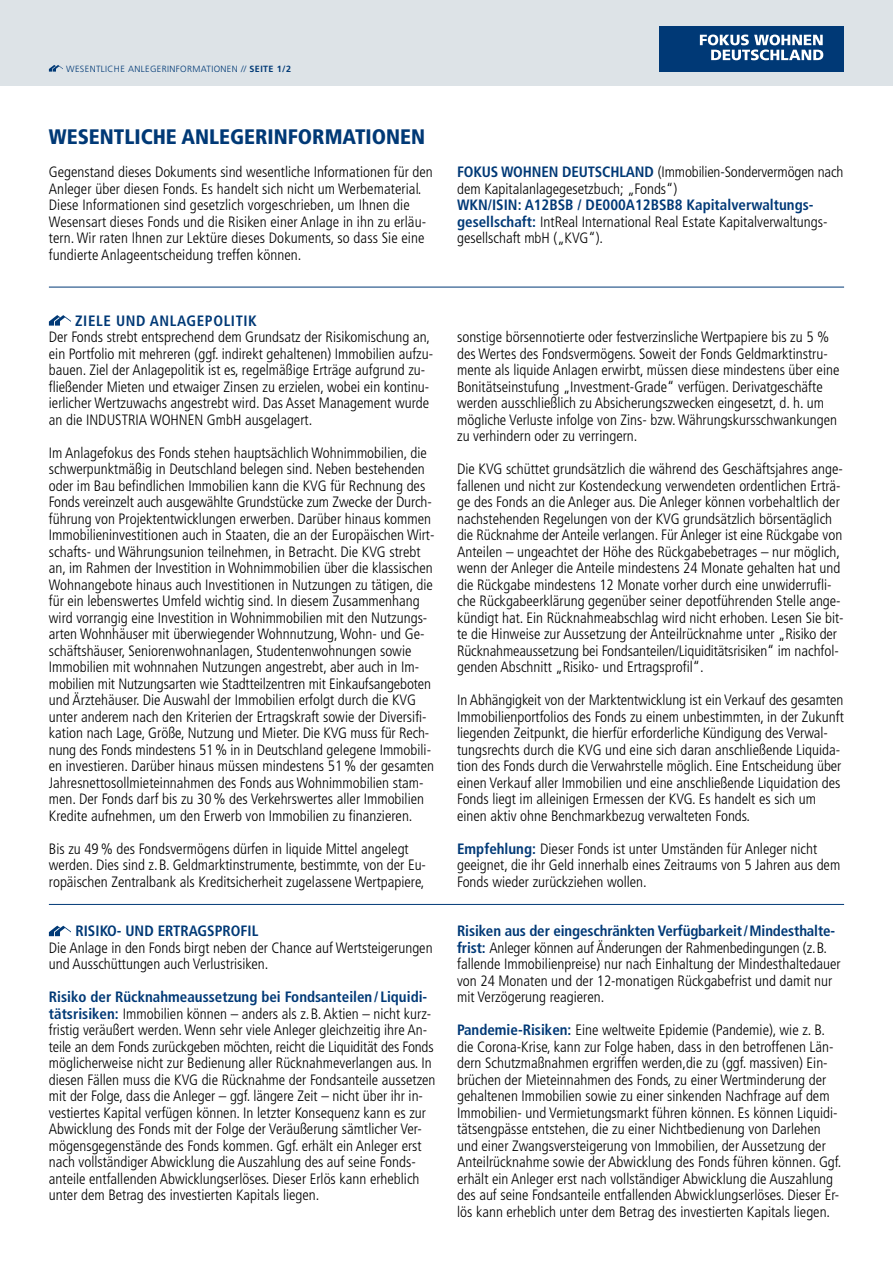
<style>
.page{position:relative;width:893px;height:1263px;background:#fff}
.page>*{position:absolute;margin:0;border:0;box-sizing:border-box;transform-origin:0 0}
.t1{font:900 condensed 21px "Frutiger LT Pro";color:#003976}
.t2{font:300 condensed 15px/16.5px "Frutiger LT Pro";color:#000}
.t3{font:700 condensed 15px "Frutiger LT Pro";color:#003976}
.t4{font:700 condensed 15px "Frutiger LT Pro";letter-spacing:.04em;color:#003976}
.t5{font:300 9px "Frutiger LT Pro";letter-spacing:.04em;color:#003976}
.s1{font-weight:700}
.s2{font-weight:700;color:#003976}
</style>
<div class="page">
<div style="left:0;top:0;width:893px;height:85px;background:#dde3e7"></div>
<hr style="left:49px;top:904px;width:795px;height:1px;background:#003976">
<hr style="left:49px;top:287px;width:795px;height:1px;background:#003976">
<svg style="left:49px;top:315px;width:22px;height:11px"></svg>
<svg style="left:49px;top:65px;width:14px;height:7px"></svg>
<div style="left:660px;top:27px;width:184px;height:45px;background:#003976"></div>
<svg style="left:700px;top:35px;width:123px;height:25px"></svg>
<svg style="left:49px;top:926px;width:22px;height:10px"></svg>
<p class="t5" style="left:66px;top:63px;width:226px">WESENTLICHE ANLEGERINFORMATIONEN // <span class="s1">SEITE 1/2</span></p>
<h1 class="t1" style="left:49px;top:124px;width:378px">WESENTLICHE ANLEGERINFORMATIONEN</h1>
<p class="t2" style="left:49px;top:164px;width:385px">Gegenstand dieses Dokuments sind wesentliche Informationen für den Anleger über diesen Fonds. Es handelt sich nicht um Werbematerial.<br>Diese Informationen sind gesetzlich vorgeschrieben, um Ihnen die Wesensart dieses Fonds und die Risiken einer Anlage in ihn zu erläu&shy;tern. Wir raten Ihnen zur Lektüre dieses Dokuments, so dass Sie eine fundierte Anlageentscheidung treffen können.</p>
<p class="t4" style="left:75px;top:311px;width:183px">ZIELE UND ANLAGEPOLITIK</p>
<p class="t2" style="left:49px;top:329px;width:386px">Der Fonds strebt entsprechend dem Grundsatz der Risikomischung an, ein Portfolio mit mehreren (ggf. indirekt gehaltenen) Immobilien aufzu&shy;bauen. Ziel der Anlagepolitik ist es, regelmäßige Erträge aufgrund zu&shy;fließender Mieten und etwaiger Zinsen zu erzielen, wobei ein kontinu&shy;ierlicher Wertzuwachs angestrebt wird. Das Asset Management wurde an die INDUSTRIA WOHNEN GmbH ausgelagert.</p>
<p class="t2" style="left:49px;top:444px;width:387px">Im Anlagefokus des Fonds stehen hauptsächlich Wohnimmobilien, die schwerpunktmäßig in Deutschland belegen sind. Neben bestehenden oder im Bau befindlichen Immobilien kann die KVG für Rechnung des Fonds vereinzelt auch ausgewählte Grundstücke zum Zwecke der Durch&shy;führung von Projektentwicklungen erwerben. Darüber hinaus kommen Immobilieninvestitionen auch in Staaten, die an der Europäischen Wirt&shy;schafts- und Währungsunion teilnehmen, in Betracht. Die KVG strebt an, im Rahmen der Investition in Wohnimmobilien über die klassischen Wohnangebote hinaus auch Investitionen in Nutzungen zu tätigen, die für ein lebenswertes Umfeld wichtig sind. In diesem Zusammenhang wird vorrangig eine Investition in Wohnimmobilien mit den Nutzungs&shy;arten Wohnhäuser mit überwiegender Wohnnutzung, Wohn- und Ge&shy;schäftshäuser, Seniorenwohnanlagen, Studentenwohnungen sowie Immobilien mit wohnnahen Nutzungen angestrebt, aber auch in Im&shy;mobilien mit Nutzungsarten wie Stadtteilzentren mit Einkaufsangeboten und Ärztehäuser. Die Auswahl der Immobilien erfolgt durch die KVG unter anderem nach den Kriterien der Ertragskraft sowie der Diversifi&shy;kation nach Lage, Größe, Nutzung und Mieter. Die KVG muss für Rech&shy;nung des Fonds mindestens 51% in in Deutschland gelegene Immobili&shy;en investieren. Darüber hinaus müssen mindestens 51% der gesamten Jahresnettosollmieteinnahmen des Fonds aus Wohnimmobilien stam&shy;men. Der Fonds darf bis zu 30% des Verkehrswertes aller Immobilien Kredite aufnehmen, um den Erwerb von Immobilien zu finanzieren.</p>
<p class="t2" style="left:49px;top:840px;width:379px">Bis zu 49% des Fondsvermögens dürfen in liquide Mittel angelegt werden. Dies sind z.B. Geldmarktinstrumente, bestimmte, von der Eu&shy;ropäischen Zentralbank als Kreditsicherheit zugelassene Wertpapiere,</p>
<p class="t3" style="left:75px;top:922px;width:184px">RISIKO- UND ERTRAGSPROFIL</p>
<p class="t2" style="left:49px;top:939px;width:385px">Die Anlage in den Fonds birgt neben der Chance auf Wertsteigerungen und Ausschüttungen auch Verlustrisiken.</p>
<p class="t2" style="left:49px;top:989px;width:388px"><span class="s2">Risiko der Rücknahmeaussetzung bei Fondsanteilen/ Liquidi&shy;tätsrisiken:</span> Immobilien können – anders als z.B. Aktien – nicht kurz&shy;fristig veräußert werden. Wenn sehr viele Anleger gleichzeitig ihre An&shy;teile an dem Fonds zurückgeben möchten, reicht die Liquidität des Fonds möglicherweise nicht zur Bedienung aller Rücknahmeverlangen aus. In diesen Fällen muss die KVG die Rücknahme der Fondsanteile aussetzen mit der Folge, dass die Anleger – ggf. längere Zeit – nicht über ihr in&shy;vestiertes Kapital verfügen können. In letzter Konsequenz kann es zur Abwicklung des Fonds mit der Folge der Veräußerung sämtlicher Ver&shy;mögensgegenstände des Fonds kommen. Ggf. erhält ein Anleger erst nach vollständiger Abwicklung die Auszahlung des auf seine Fonds&shy;anteile entfallenden Abwicklungserlöses. Dieser Erlös kann erheblich unter dem Betrag des investierten Kapitals liegen.</p>
<p class="t2" style="left:457px;top:164px;width:388px"><span class="s2">FOKUS WOHNEN DEUTSCHLAND</span> (Immobilien-Sondervermögen nach dem Kapitalanlagegesetzbuch; „Fonds“)</p>
<p class="t2" style="left:457px;top:197px;width:370px"><span class="s2">WKN/ISIN: A12BSB / DE000A12BSB8 Kapitalverwaltungs&shy;gesellschaft:</span> IntReal International Real Estate Kapitalverwaltungs&shy;gesellschaft mbH („KVG“).</p>
<p class="t2" style="left:457px;top:329px;width:384px">sonstige börsennotierte oder festverzinsliche Wertpapiere bis zu 5 % des Wertes des Fondsvermögens. Soweit der Fonds Geldmarktinstru&shy;mente als liquide Anlagen erwirbt, müssen diese mindestens über eine Bonitätseinstufung „Investment-Grade“ verfügen. Derivatgeschäfte werden ausschließlich zu Absicherungszwecken eingesetzt, d. h. um mögliche Verluste infolge von Zins- bzw. Währungskursschwankungen zu verhindern oder zu verringern.</p>
<p class="t2" style="left:457px;top:461px;width:388px">Die KVG schüttet grundsätzlich die während des Geschäftsjahres ange&shy;fallenen und nicht zur Kostendeckung verwendeten ordentlichen Erträ&shy;ge des Fonds an die Anleger aus. Die Anleger können vorbehaltlich der nachstehenden Regelungen von der KVG grundsätzlich börsentäglich die Rücknahme der Anteile verlangen. Für Anleger ist eine Rückgabe von Anteilen – ungeachtet der Höhe des Rückgabebetrages – nur möglich, wenn der Anleger die Anteile mindestens 24 Monate gehalten hat und die Rückgabe mindestens 12 Monate vorher durch eine unwiderrufli&shy;che Rückgabeerklärung gegenüber seiner depotführenden Stelle ange&shy;kündigt hat. Ein Rücknahmeabschlag wird nicht erhoben. Lesen Sie bit&shy;te die Hinweise zur Aussetzung der Anteilrücknahme unter „Risiko der Rücknahmeaussetzung bei Fondsanteilen/Liquiditätsrisiken“ im nachfol&shy;genden Abschnitt „Risiko- und Ertragsprofil“.</p>
<p class="t2" style="left:457px;top:692px;width:388px">In Abhängigkeit von der Marktentwicklung ist ein Verkauf des gesamten Immobilienportfolios des Fonds zu einem unbestimmten, in der Zukunft liegenden Zeitpunkt, die hierfür erforderliche Kündigung des Verwal&shy;tungsrechts durch die KVG und eine sich daran anschließende Liquida&shy;tion des Fonds durch die Verwahrstelle möglich. Eine Entscheidung über einen Verkauf aller Immobilien und eine anschließende Liquidation des Fonds liegt im alleinigen Ermessen der KVG. Es handelt es sich um einen aktiv ohne Benchmarkbezug verwalteten Fonds.</p>
<p class="t2" style="left:457px;top:840px;width:385px"><span class="s2">Empfehlung:</span> Dieser Fonds ist unter Umständen für Anleger nicht geeignet, die ihr Geld innerhalb eines Zeitraums von 5 Jahren aus dem<br>Fonds wieder zurückziehen wollen.</p>
<p class="t2" style="left:457px;top:923px;width:385px"><span class="s2">Risiken aus der eingeschränkten Verfügbarkeit/Mindesthalte&shy;frist:</span> Anleger können auf Änderungen der Rahmenbedingungen (z.B. fallende Immobilienpreise) nur nach Einhaltung der Mindesthaltedauer von 24 Monaten und der 12-monatigen Rückgabefrist und damit nur mit Verzögerung reagieren.</p>
<p class="t2" style="left:457px;top:1022px;width:386px"><span class="s2">Pandemie-Risiken:</span> Eine weltweite Epidemie (Pandemie), wie z. B. die Corona-Krise, kann zur Folge haben, dass in den betroffenen Län&shy;dern Schutzmaßnahmen ergriffen werden,die zu (ggf. massiven) Ein&shy;brüchen der Mieteinnahmen des Fonds, zu einer Wertminderung der gehaltenen Immobilien sowie zu einer sinkenden Nachfrage auf dem Immobilien- und Vermietungsmarkt führen können. Es können Liquidi&shy;tätsengpässe entstehen, die zu einer Nichtbedienung von Darlehen und einer Zwangsversteigerung von Immobilien, der Aussetzung der Anteilrücknahme sowie der Abwicklung des Fonds führen können. Ggf. erhält ein Anleger erst nach vollständiger Abwicklung die Auszahlung des auf seine Fondsanteile entfallenden Abwicklungserlöses. Dieser Er&shy;lös kann erheblich unter dem Betrag des investierten Kapitals liegen.</p>
</div>
